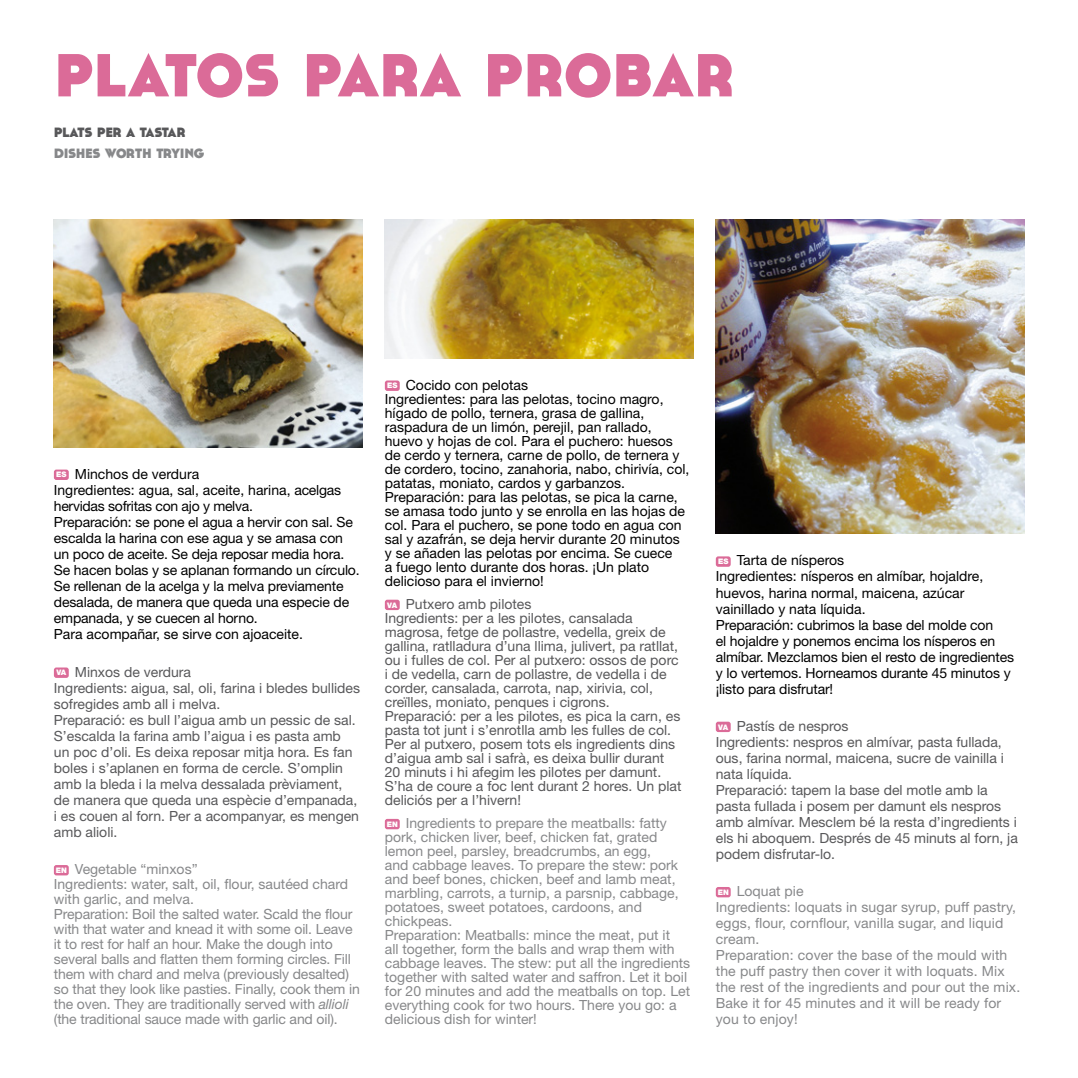
<style>
.page{position:relative;width:1078px;height:1078px;background:#fff}
.page>*{position:absolute;margin:0;border:0;box-sizing:border-box;transform-origin:0 0}
.t1{font:700 90px "Cassannet";color:#db6b98}
.t2{font:700 20px "Cassannet";letter-spacing:-.02em;color:#87888a}
.t3{font:700 20px "Cassannet";letter-spacing:-.02em;color:#58585a}
.t4{font:14px/14px "Helvetica Neue LT Std";color:#87888a}
.t5{font:14px/16px "Helvetica Neue LT Std";color:#000}
.t6{font:14px/16px "Helvetica Neue LT Std";color:#58585a}
.t7{font:900 7.6px "Helvetica Neue LT Std";color:#fff}
.s1{font-family:"Helvetica Neue";font-style:italic}
</style>
<div class="page">
<img style="left:54px;top:219px;width:308px;height:228px">
<img style="left:715px;top:219px;width:308px;height:314px">
<div style="left:54px;top:469px;width:15px;height:11px;background:#db6b98;border-radius:2px"></div>
<div style="left:385px;top:380px;width:14px;height:11px;background:#db6b98;border-radius:2px"></div>
<div style="left:715px;top:556px;width:15px;height:10px;background:#db6b98;border-radius:2px"></div>
<div style="left:54px;top:667px;width:15px;height:10px;background:#db6b98;border-radius:2px"></div>
<div style="left:385px;top:599px;width:14px;height:11px;background:#db6b98;border-radius:2px"></div>
<div style="left:715px;top:721px;width:15px;height:11px;background:#db6b98;border-radius:2px"></div>
<div style="left:54px;top:864px;width:15px;height:11px;background:#db6b98;border-radius:2px"></div>
<div style="left:385px;top:818px;width:14px;height:11px;background:#db6b98;border-radius:2px"></div>
<div style="left:715px;top:886px;width:15px;height:11px;background:#db6b98;border-radius:2px"></div>
<img style="left:385px;top:219px;width:308px;height:139px">
<h1 class="t1" style="left:54px;top:11px;width:682px">platos para probar</h1>
<h2 class="t3" style="left:54px;top:118px;width:133px">plats per a tastar</h2>
<h2 class="t2" style="left:54px;top:139px;width:152px">dishes worth trying</h2>
<p class="t5" style="left:54px;top:465px;width:307px;text-indent:21px">Minchos de verdura<br>Ingredientes: agua, sal, aceite, harina, acelgas hervidas sofritas con ajo y melva.<br>Preparación: se pone el agua a hervir con sal. Se escalda la harina con ese agua y se amasa con un poco de aceite. Se deja reposar media hora.<br>Se hacen bolas y se aplanan formando un círculo.<br>Se rellenan de la acelga y la melva previamente desalada, de manera que queda una especie de empanada, y se cuecen al horno.<br>Para acompañar, se sirve con ajoaceite.</p>
<p class="t7" style="left:56px;top:470px;width:12px">ES</p>
<p class="t6" style="left:54px;top:663px;width:307px;text-indent:21px">Minxos de verdura<br>Ingredients: aigua, sal, oli, farina i bledes bullides sofregides amb all i melva.<br>Preparació: es bull l’aigua amb un pessic de sal.<br>S’escalda la farina amb l’aigua i es pasta amb<br>un poc d’oli. Es deixa reposar mitja hora. Es fan boles i s’aplanen en forma de cercle. S’omplin amb la bleda i la melva dessalada prèviament, de manera que queda una espècie d’empanada, i es couen al forn. Per a acompanyar, es mengen amb alioli.</p>
<p class="t7" style="left:56px;top:668px;width:11px">VA</p>
<p class="t4" style="left:54px;top:861px;width:307px;line-height:15px;text-indent:21px">Vegetable “minxos”<br>Ingredients: water, salt, oil, flour, sautéed chard with garlic, and melva.<br>Preparation: Boil the salted water. Scald the flour with that water and knead it with some oil. Leave it to rest for half an hour. Make the dough into several balls and flatten them forming circles. Fill them with chard and melva (previously desalted) so that they look like pasties. Finally, cook them in the oven. They are traditionally served with <span class="s1">allioli </span>(the traditional sauce made with garlic and oil).</p>
<p class="t7" style="left:56px;top:865px;width:13px">EN</p>
<p class="t5" style="left:385px;top:377px;width:306px;line-height:14px;text-indent:21px">Cocido con pelotas<br>Ingredientes: para las pelotas, tocino magro, hígado de pollo, ternera, grasa de gallina, raspadura de un limón, perejil, pan rallado, huevo y hojas de col. Para el puchero: huesos de cerdo y ternera, carne de pollo, de ternera y de cordero, tocino, zanahoria, nabo, chirivía, col, patatas, moniato, cardos y garbanzos.<br>Preparación: para las pelotas, se pica la carne, se amasa todo junto y se enrolla en las hojas de col. Para el puchero, se pone todo en agua con sal y azafrán, se deja hervir durante 20 minutos y se añaden las pelotas por encima. Se cuece<br>a fuego lento durante dos horas. ¡Un plato delicioso para el invierno!</p>
<p class="t7" style="left:387px;top:381px;width:12px">ES</p>
<p class="t6" style="left:385px;top:596px;width:298px;line-height:14px;text-indent:21px">Putxero amb pilotes<br>Ingredients: per a les pilotes, cansalada magrosa, fetge de pollastre, vedella, greix de gallina, ratlladura d’una llima, julivert, pa ratllat, ou i fulles de col. Per al putxero: ossos de porc i de vedella, carn de pollastre, de vedella i de corder, cansalada, carrota, nap, xirivia, col, creïlles, moniato, penques i cigrons.<br>Preparació: per a les pilotes, es pica la carn, es pasta tot junt i s’enrotlla amb les fulles de col.<br>Per al putxero, posem tots els ingredients dins d’aigua amb sal i safrà, es deixa bullir durant 20 minuts i hi afegim les pilotes per damunt.<br>S’ha de coure a foc lent durant 2 hores. Un plat deliciós per a l’hivern!</p>
<p class="t7" style="left:387px;top:600px;width:11px">VA</p>
<p class="t4" style="left:385px;top:815px;width:307px;text-indent:21px">Ingredients to prepare the meatballs: fatty pork, chicken liver, beef, chicken fat, grated lemon peel, parsley, breadcrumbs, an egg,<br>and cabbage leaves. To prepare the stew: pork and beef bones, chicken, beef and lamb meat, marbling, carrots, a turnip, a parsnip, cabbage, potatoes, sweet potatoes, cardoons, and chickpeas.<br>Preparation: Meatballs: mince the meat, put it<br>all together, form the balls and wrap them with cabbage leaves. The stew: put all the ingredients together with salted water and saffron. Let it boil for 20 minutes and add the meatballs on top. Let everything cook for two hours. There you go: a delicious dish for winter!</p>
<p class="t7" style="left:386px;top:819px;width:13px">EN</p>
<p class="t5" style="left:715px;top:552px;width:300px;text-indent:21px">Tarta de nísperos<br>Ingredientes: nísperos en almíbar, hojaldre, huevos, harina normal, maicena, azúcar vainillado y nata líquida.<br>Preparación: cubrimos la base del molde con<br>el hojaldre y ponemos encima los nísperos en almíbar. Mezclamos bien el resto de ingredientes y lo vertemos. Horneamos durante 45 minutos y ¡listo para disfrutar!</p>
<p class="t7" style="left:717px;top:557px;width:12px">ES</p>
<p class="t6" style="left:715px;top:717px;width:303px;text-indent:21px">Pastís de nespros<br>Ingredients: nespros en almívar, pasta fullada, ous, farina normal, maicena, sucre de vainilla i nata líquida.<br>Preparació: tapem la base del motle amb la pasta fullada i posem per damunt els nespros amb almívar. Mesclem bé la resta d’ingredients i els hi aboquem. Després de 45 minuts al forn, ja podem disfrutar-lo.</p>
<p class="t7" style="left:718px;top:722px;width:11px">VA</p>
<p class="t4" style="left:715px;top:882px;width:306px;line-height:16px;text-indent:21px">Loquat pie<br>Ingredients: loquats in sugar syrup, puff pastry, eggs, flour, cornflour, vanilla sugar, and liquid cream.<br>Preparation: cover the base of the mould with the puff pastry then cover it with loquats. Mix the rest of the ingredients and pour out the mix.<br>Bake it for 45 minutes and it will be ready for you to enjoy!</p>
<p class="t7" style="left:717px;top:887px;width:13px">EN</p>
</div>
